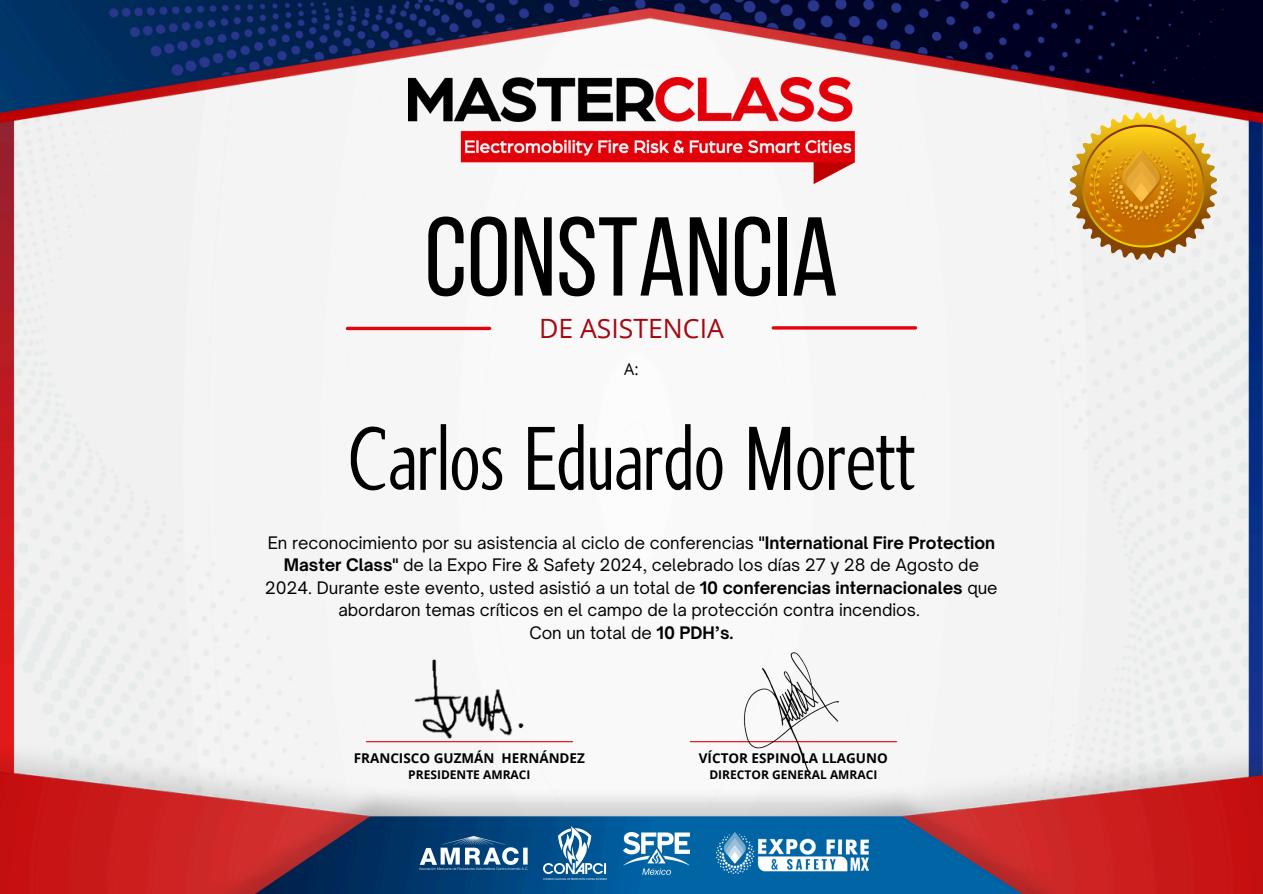
<style>
.page{position:relative;width:1263px;height:894px;background:#fff}
.page>*{position:absolute;margin:0;border:0;box-sizing:border-box;transform-origin:0 0}
.t1{font:111.75px "Bebas Neue";color:#000}
.t2{font:77.1px "Canva Chang Mei Hei Latin";color:#000}
.t3{font:26.55px "Open Sans";color:#a40810}
.t4{font:16.5px/22.5px "Open Sauce One";color:#000;text-align:center}
.t5{font:16.05px "Open Sans";color:#000}
.t6{font:700 13.5px "Open Sans";color:#000}
.t7{font:700 12px "Open Sans";color:#000}
.s1{font-weight:700}
</style>
<div class="page">
<img style="left:771px;top:123px;width:492px;height:588px">
<img style="left:0;top:123px;width:492px;height:588px">
<hr style="left:773px;top:326px;width:142px;height:3px;background:#e4020d">
<hr style="left:347px;top:327px;width:143px;height:3px;background:#e4020d">
<svg style="left:1068px;top:123px;width:150px;height:138px"></svg>
<img style="left:1110px;top:150px;width:67px;height:72px">
<img style="left:0;top:711px;width:1263px;height:182px">
<img style="left:419px;top:836px;width:108px;height:33px">
<img style="left:544px;top:826px;width:63px;height:53px">
<img style="left:623px;top:831px;width:67px;height:43px">
<hr style="left:690px;top:741px;width:207px;height:1px;background:#e4020d">
<img style="left:727px;top:641px;width:128px;height:136px">
<hr style="left:366px;top:741px;width:207px;height:1px;background:#e4020d">
<img style="left:717px;top:832px;width:152px;height:41px">
<img style="left:409px;top:123px;width:445px;height:60px">
<img style="left:0;top:0;width:1263px;height:123px">
<img style="left:415px;top:659px;width:109px;height:79px">
<p class="t1" style="left:425px;top:212px;width:415px">CONSTANCIA</p>
<p class="t3" style="left:539px;top:309px;width:186px">DE ASISTENCIA</p>
<p class="t5" style="left:624px;top:358px;width:16px">A:</p>
<p class="t2" style="left:347px;top:420px;width:570px">Carlos Eduardo Morett</p>
<p class="t4" style="left:265px;top:531px;width:734px">En reconocimiento por su asistencia al ciclo de conferencias <span class="s1">"International Fire Protection Master Class"</span> de la Expo Fire &amp; Safety 2024, celebrado los días 27 y 28 de Agosto de 2024. Durante este evento, usted asistió a un total de <span class="s1">10 conferencias internacionales</span> que abordaron temas críticos en el campo de la protección contra incendios.<br>Con un total de <span class="s1">10 PDH’s.</span></p>
<h5 class="t6" style="left:354px;top:748px;width:233px">FRANCISCO GUZMÁN HERNÁNDEZ</h5>
<p class="t7" style="left:408px;top:765px;width:124px">PRESIDENTE AMRACI</p>
<h4 class="t6" style="left:699px;top:748px;width:190px">VÍCTOR ESPINOLA LLAGUNO</h4>
<h2 class="t7" style="left:709px;top:765px;width:169px">DIRECTOR GENERAL AMRACI</h2>
</div>
